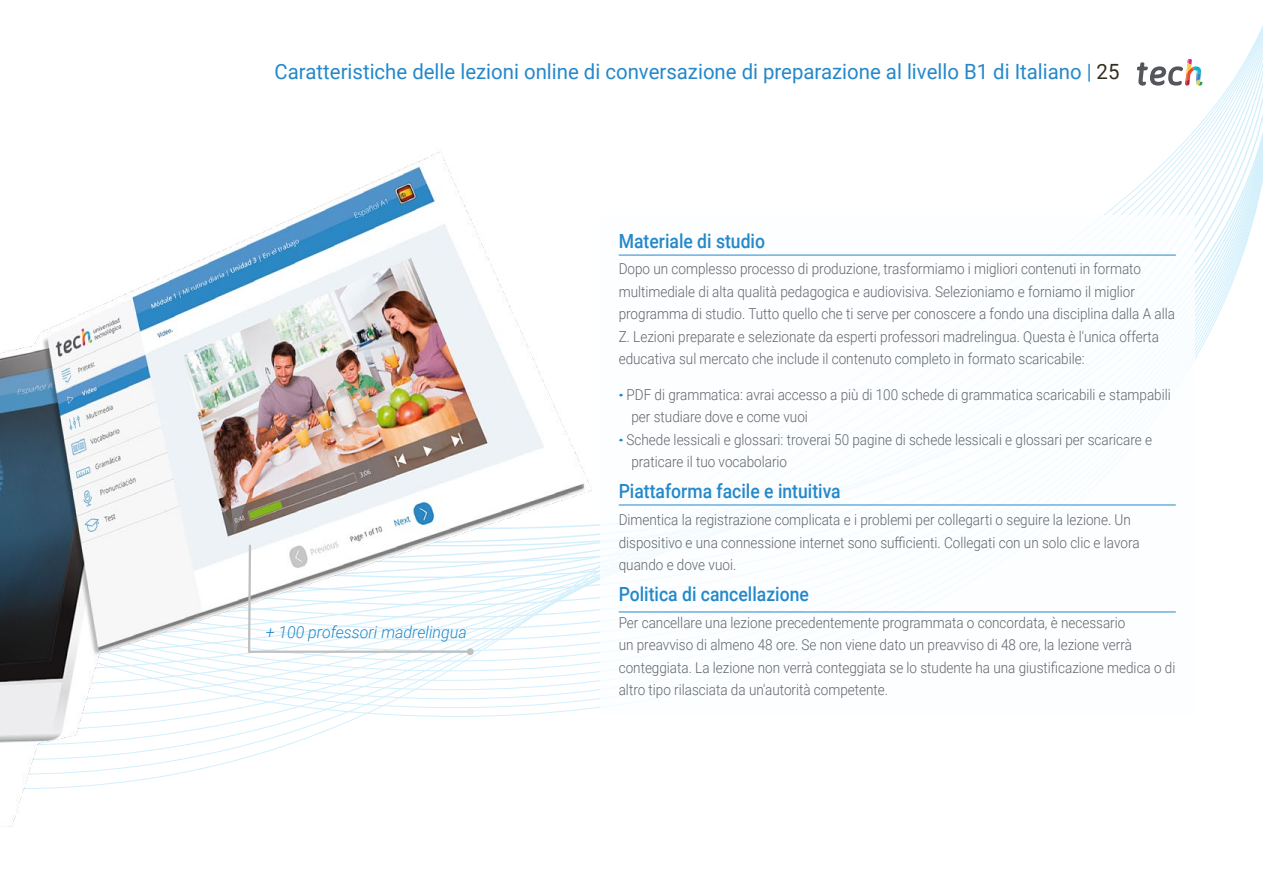
<style>
.page{position:relative;width:1263px;height:893px;background:#fff}
.page>*{position:absolute;margin:0;border:0;box-sizing:border-box;transform-origin:0 0}
.t1{font:21px "Roboto";color:#2488c9}
.t2{font:500 19.5px "Roboto";color:#2488c9;scale:.9 1}
.t3{font:italic 300 16.5px "Roboto";color:#2488c9}
.t4{font:300 15px/22.5px "Roboto";color:#61646a;scale:.9 1}
.s1{color:#312e20}
</style>
<div class="page">
<svg style="left:595px;top:25px;width:668px;height:684px"></svg>
<img style="left:0;top:151px;width:595px;height:676px">
<svg style="left:247px;top:543px;width:225px;height:111px"></svg>
<div style="left:467px;top:648px;width:7px;height:7px;background:#bfbfbf;border-radius:50%"></div>
<div style="left:600px;top:215px;width:594px;height:499px;background:#fcfeff"></div>
<hr style="left:619px;top:255px;width:557px;height:1px;background:#2488c9">
<hr style="left:619px;top:505px;width:557px;height:1px;background:#2488c9">
<hr style="left:619px;top:612px;width:557px;height:1px;background:#2488c9">
<svg style="left:619px;top:393px;width:4px;height:4px"></svg>
<svg style="left:619px;top:438px;width:4px;height:4px"></svg>
<h1 class="t1" style="left:275px;top:56px;width:846px">Caratteristiche delle lezioni online di conversazione di preparazione al livello B1 di Italiano | <span class="s1">25</span></h1>
<p class="t3" style="left:266px;top:621px;width:203px">+ 100 professori madrelingua</p>
<h2 class="t2" style="left:619px;top:227px;width:164px">Materiale di studio</h2>
<p class="t4" style="left:619px;top:257px;width:620px">Dopo un complesso processo di produzione, trasformiamo i migliori contenuti in formato multimediale di alta qualità pedagogica e audiovisiva. Selezioniamo e forniamo il miglior programma di studio. Tutto quello che ti serve per conoscere a fondo una disciplina dalla A alla Z. Lezioni preparate e selezionate da esperti professori madrelingua. Questa è l'unica offerta educativa sul mercato che include il contenuto completo in formato scaricabile:</p>
<p class="t4" style="left:626px;top:383px;width:606px">PDF di grammatica: avrai accesso a più di 100 schede di grammatica scaricabili e stampabili</p>
<p class="t4" style="left:631px;top:405px;width:198px">per studiare dove e come vuoi</p>
<p class="t4" style="left:626px;top:428px;width:585px">Schede lessicali e glossari: troverai 50 pagine di schede lessicali e glossari per scaricare e</p>
<p class="t4" style="left:631px;top:450px;width:175px">praticare il tuo vocabolario</p>
<h2 class="t2" style="left:619px;top:478px;width:248px">Piattaforma facile e intuitiva</h2>
<p class="t4" style="left:619px;top:508px;width:580px">Dimentica la registrazione complicata e i problemi per collegarti o seguire la lezione. Un dispositivo e una connessione internet sono sufficienti. Collegati con un solo clic e lavora quando e dove vuoi.</p>
<h2 class="t2" style="left:619px;top:580px;width:213px">Politica di cancellazione</h2>
<p class="t4" style="left:619px;top:611px;width:620px">Per cancellare una lezione precedentemente programmata o concordata, è necessario<br>un preavviso di almeno 48 ore. Se non viene dato un preavviso di 48 ore, la lezione verrà conteggiata. La lezione non verrà conteggiata se lo studente ha una giustificazione medica o di altro tipo rilasciata da un'autorità competente.</p>
</div>
